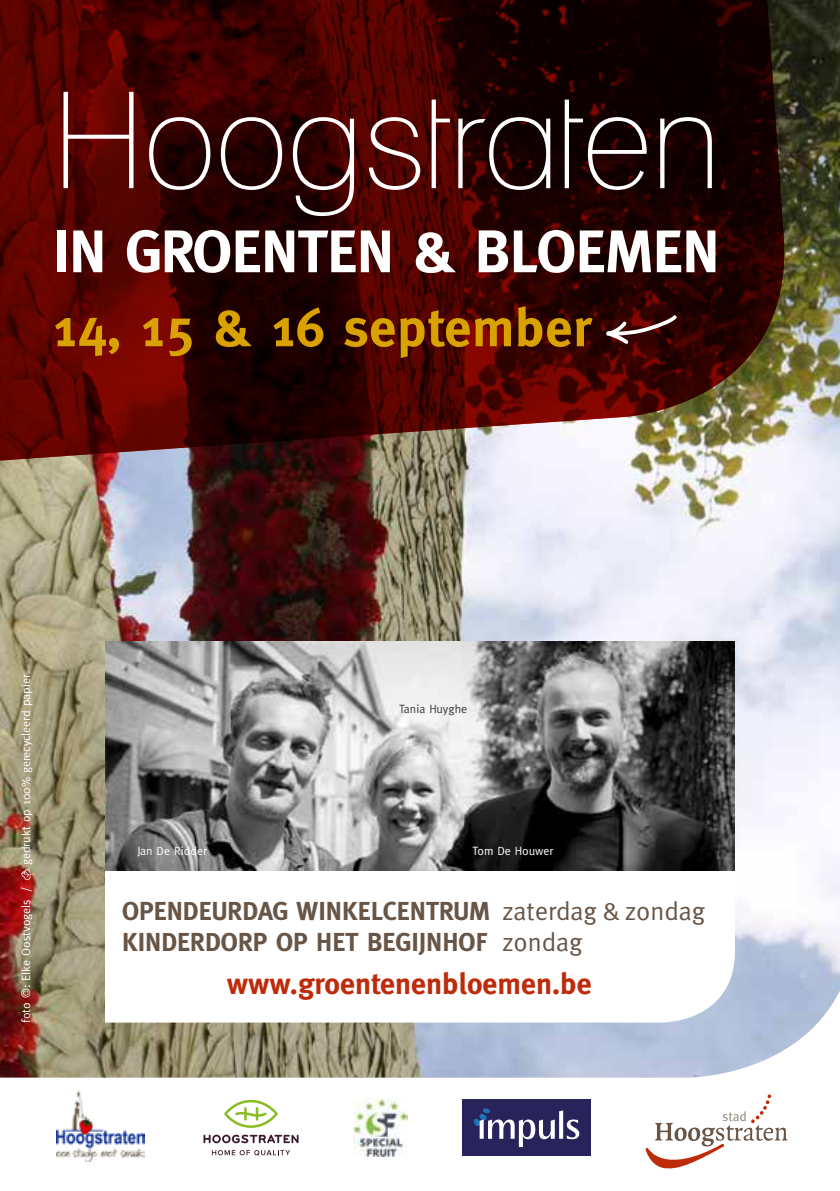
<style>
.page{position:relative;width:840px;height:1191px;background:#fff}
.page>*{position:absolute;margin:0;border:0;box-sizing:border-box;transform-origin:0 0}
.t1{font:condensed 134px "Lane";letter-spacing:-.01em;color:#fff}
.t2{font:700 60px "Meta";letter-spacing:-.01em;color:#fff}
.t3{font:700 54px "Meta";letter-spacing:.01em;color:#d9a200}
.t4{font:700 30px "Meta";color:#bd2b0b}
.t5{font:700 26px/31.4px "Meta";color:#685546}
.t6{font:12px "Meta";color:#fff}
.t7{font:12px "Meta";color:#3c3c3b}
.s1{font-weight:400}
</style>
<div class="page">
<img style="left:0;top:0;width:839px;height:1077px">
<svg style="left:0;top:0;width:795px;height:466px;background:#420f0b"></svg>
<svg style="left:105px;top:870px;width:629px;height:152px"></svg>
<svg style="left:605px;top:315px;width:71px;height:29px;background:#5e3230"></svg>
<img style="left:105px;top:642px;width:629px;height:228px">
<svg style="left:203px;top:1134px;width:95px;height:9px"></svg>
<svg style="left:224px;top:1099px;width:53px;height:28px"></svg>
<svg style="left:212px;top:1150px;width:78px;height:5px"></svg>
<img style="left:353px;top:1098px;width:54px;height:58px">
<img style="left:57px;top:1090px;width:88px;height:71px">
<div style="left:462px;top:1099px;width:128px;height:56px;background:#29235c"></div>
<svg style="left:473px;top:1108px;width:106px;height:39px"></svg>
<svg style="left:645px;top:1094px;width:142px;height:74px"></svg>
<svg style="left:21px;top:869px;width:14px;height:11px"></svg>
<h1 class="t1" style="left:52px;top:59px;width:669px">Hoogstraten</h1>
<h2 class="t2" style="left:52px;top:217px;width:668px">IN GROENTEN &amp; BLOEMEN</h2>
<h3 class="t3" style="left:52px;top:296px;width:540px">14, 15 &amp; 16 september</h3>
<p class="t6" style="left:19px;top:865px;width:193px;rotate:-90deg">gedrukt op 100% gerecycleerd papier</p>
<p class="t6" style="left:19px;top:1022px;width:137px;rotate:-90deg">foto ©: Elke Oostvogels /</p>
<p class="t7" style="left:399px;top:702px;width:70px">Tania Huyghe</p>
<p class="t6" style="left:137px;top:843px;width:71px">Jan De Ridder</p>
<p class="t6" style="left:472px;top:843px;width:82px">Tom De Houwer</p>
<h3 class="t5" style="left:122px;top:894px;width:584px">OPENDEURDAG WINKELCENTRUM <span class="s1">zaterdag &amp; zondag<br></span>KINDERDORP OP HET BEGIJNHOF <span class="s1">zondag</span></h3>
<h3 class="t4" style="left:227px;top:966px;width:366px">www.groentenenbloemen.be</h3>
</div>
